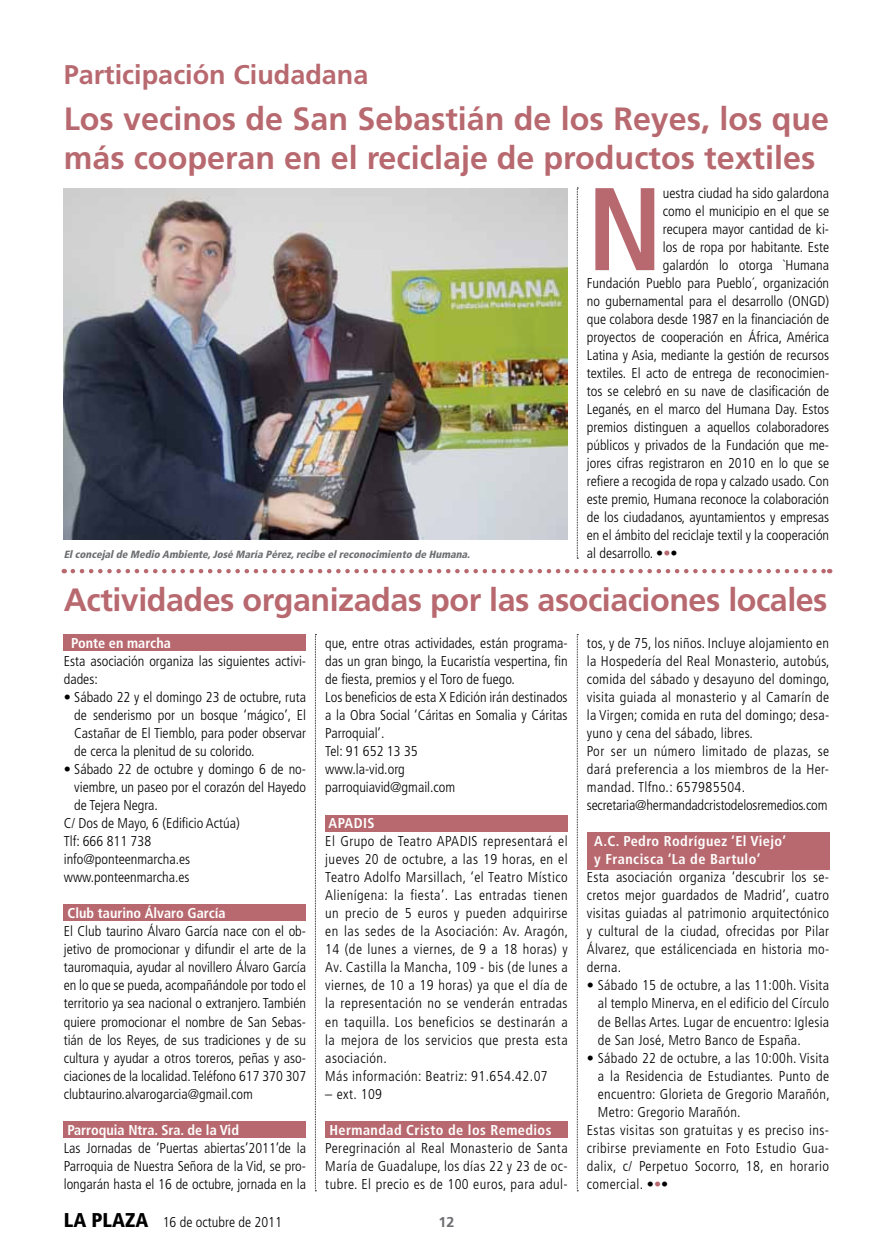
<style>
.page{position:relative;width:893px;height:1255px;background:#fff}
.page>*{position:absolute;margin:0;border:0;box-sizing:border-box;transform-origin:0 0}
.t1{font:700 condensed 117.45px "Frutiger LT";color:#b8696f}
.t2{font:700 32.25px/38.7px "Frutiger LT";color:#b8696f}
.t3{font:700 27px "Frutiger LT";color:#b8696f}
.t4{font:300 condensed 14.25px/18px "Frutiger LT";color:#000;text-align:justify}
.t5{font:300 condensed 14.25px/18px "Frutiger LT";letter-spacing:.03em;color:#000}
.t6{font:300 condensed 14.25px/18px "Frutiger LT";letter-spacing:.02em;color:#000}
.t7{font:700 condensed 14.25px/18px "Frutiger LT";letter-spacing:.03em;color:#fff}
.t8{font:700 condensed 14.25px "Frutiger LT";color:#fff}
.t9{font:700 14.25px "Frutiger LT";color:#6d6e71}
.t10{font:italic 900 condensed 10.5px "Frutiger LT";color:#6d6e71}
.s1{color:#b8696f}
.s2{font-weight:900;font-size:19.95px}
</style>
<div class="page">
<div style="left:587px;top:831px;width:242px;height:38px;background:#b8696f"></div>
<div style="left:325px;top:814px;width:243px;height:17px;background:#b8696f"></div>
<div style="left:325px;top:1121px;width:243px;height:17px;background:#b8696f"></div>
<img style="left:64px;top:188px;width:504px;height:352px">
<svg style="left:577px;top:188px;width:1px;height:370px"></svg>
<svg style="left:577px;top:634px;width:1px;height:557px"></svg>
<svg style="left:315px;top:634px;width:1px;height:557px"></svg>
<svg style="left:73px;top:569px;width:757px;height:4px"></svg>
<div style="left:64px;top:634px;width:242px;height:17px;background:#b8696f"></div>
<div style="left:64px;top:904px;width:242px;height:17px;background:#b8696f"></div>
<div style="left:64px;top:1121px;width:242px;height:17px;background:#b8696f"></div>
<h3 class="t3" style="left:64px;top:59px;width:306px">Participación Ciudadana</h3>
<h2 class="t2" style="left:64px;top:100px;width:767px">Los vecinos de San Sebastián de los Reyes, los que más cooperan en el reciclaje de productos textiles</h2>
<h1 class="t1" style="left:587px;top:160px;width:78px">N</h1>
<p class="t4" style="left:587px;top:184px;width:244px;text-align:right">uestra ciudad ha sido galardona<br>como el municipio en el que se<br>recupera mayor cantidad de ki-<br>los de ropa por habitante. Este<br>galardón lo otorga `Humana<br>Fundación Pueblo para Pueblo´, organización no gubernamental para el desarrollo (ONGD) que colabora desde 1987 en la financiación de proyectos de cooperación en África, América Latina y Asia, mediante la gestión de recursos textiles. El acto de entrega de reconocimien&shy;tos se celebró en su nave de clasificación de Leganés, en el marco del Humana Day. Estos premios distinguen a aquellos colaboradores públicos y privados de la Fundación que me&shy;jores cifras registraron en 2010 en lo que se refiere a recogida de ropa y calzado usado. Con este premio, Humana reconoce la colaboración de los ciudadanos, ayuntamientos y empresas en el ámbito del reciclaje textil y la cooperación</p>
<p class="t10" style="left:64px;top:548px;width:410px">Elconcejalde Medio Ambiente,José María Pérez,recibe elreconocimiento de Humana.</p>
<p class="t4" style="left:587px;top:544px;width:92px">al desarrollo. •<span class="s1">•</span>•</p>
<h2 class="t2" style="left:64px;top:581px;width:765px">Actividades organizadas por las asociaciones locales</h2>
<p class="t8" style="left:71px;top:635px;width:101px">Ponte en marcha</p>
<p class="t4" style="left:64px;top:652px;width:244px">Esta asociación organiza las siguientes activi&shy;dades:</p>
<p class="t4" style="left:74px;top:688px;width:233px;text-indent:-11px">• Sábado 22 y el domingo 23 de octubre, ruta de senderismo por un bosque ‘mágico’, El Castañar de El Tiemblo, para poder observar de cerca la plenitud de su colorido.</p>
<p class="t4" style="left:64px;top:760px;width:244px">• Sábado 22 de octubre y domingo 6 de no-</p>
<p class="t4" style="left:74px;top:778px;width:233px">viembre, un paseo por el corazón del Hayedo</p>
<p class="t4" style="left:74px;top:796px;width:85px">de Tejera Negra.</p>
<p class="t4" style="left:64px;top:814px;width:177px">C/ Dos de Mayo, 6 (Edificio Actúa)</p>
<p class="t4" style="left:64px;top:832px;width:89px">Tlf: 666 811 738</p>
<p class="t4" style="left:64px;top:850px;width:128px">info@ponteenmarcha.es</p>
<p class="t4" style="left:64px;top:868px;width:127px">www.ponteenmarcha.es</p>
<p class="t8" style="left:67px;top:905px;width:160px">Club taurino Álvaro García</p>
<p class="t4" style="left:64px;top:922px;width:244px">El Club taurino Álvaro García nace con el ob&shy;jetivo de promocionar y difundir el arte de la tauromaquia, ayudar al novillero Álvaro García en lo que se pueda, acompañándole por todo el territorio ya sea nacional o extranjero. También quiere promocionar el nombre de San Sebas&shy;tián de los Reyes, de sus tradiciones y de su cultura y ayudar a otros toreros, peñas y aso&shy;ciaciones de la localidad. Teléfono 617 370 307 clubtaurino.alvarogarcia@gmail.com</p>
<p class="t8" style="left:67px;top:1121px;width:173px">Parroquia Ntra. Sra. de la Vid</p>
<p class="t4" style="left:64px;top:1138px;width:244px">Las Jornadas de ‘Puertas abiertas’2011’de la Parroquia de Nuestra Señora de la Vid, se pro&shy;longarán hasta el 16 de octubre, jornada en la</p>
<p class="t4" style="left:325px;top:634px;width:244px;text-align:left">que, entre otras actividades, están programa&shy;das un gran bingo, la Eucaristía vespertina, fin de fiesta, premios y el Toro de fuego.<br>Los beneficios de esta X Edición irán destinados a la Obra Social ‘Cáritas en Somalia y Cáritas Parroquial’.<br>Tel: 91 652 13 35<br>www.la-vid.org<br>parroquiavid@gmail.com</p>
<p class="t7" style="left:329px;top:814px;width:47px">APADIS</p>
<p class="t5" style="left:325px;top:832px;width:244px">El Grupo de Teatro APADIS representará el jueves 20 de octubre, a las 19 horas, en el Teatro Adolfo Marsillach, ‘el Teatro Místico Alienígena: la fiesta’. Las entradas tienen un precio de 5 euros y pueden adquirirse en las sedes de la Asociación: Av. Aragón, 14 (de lunes a viernes, de 9 a 18 horas) y Av. Castilla la Mancha, 109 - bis (de lunes a viernes, de 10 a 19 horas) ya que el día de la representación no se venderán entradas en taquilla. Los beneficios se destinarán a la mejora de los servicios que presta esta asociación.<br>Más información: Beatriz: 91.654.42.07</p>
<p class="t4" style="left:325px;top:1084px;width:58px">– ext. 109</p>
<p class="t7" style="left:329px;top:1120px;width:224px">Hermandad Cristo de los Remedios</p>
<p class="t4" style="left:325px;top:1138px;width:244px">Peregrinación al Real Monasterio de Santa María de Guadalupe, los días 22 y 23 de oc&shy;tubre. El precio es de 100 euros, para adul-</p>
<p class="t6" style="left:587px;top:634px;width:244px">tos, y de 75, los niños. Incluye alojamiento en la Hospedería del Real Monasterio, autobús, comida del sábado y desayuno del domingo, visita guiada al monasterio y al Camarín de la Virgen; comida en ruta del domingo; desa&shy;yuno y cena del sábado, libres.<br>Por ser un número limitado de plazas, se dará preferencia a los miembros de la Her&shy;mandad. Tlfno.: 657985504. secretaria@hermandadcristodelosremedios.com</p>
<p class="t7" style="left:594px;top:832px;width:194px">A.C. Pedro Rodríguez ‘El Viejo’ y Francisca ‘La de Bartulo’</p>
<p class="t4" style="left:587px;top:868px;width:244px">Esta asociación organiza ‘descubrir los se&shy;cretos mejor guardados de Madrid’, cuatro visitas guiadas al patrimonio arquitectónico y cultural de la ciudad, ofrecidas por Pilar Álvarez, que estálicenciada en historia mo&shy;derna.</p>
<p class="t4" style="left:598px;top:976px;width:233px;text-indent:-11px">• Sábado 15 de octubre, a las 11:00h. Visita al templo Minerva, en el edificio del Círculo de Bellas Artes. Lugar de encuentro: Iglesia de San José, Metro Banco de España.</p>
<p class="t6" style="left:587px;top:1048px;width:244px">• Sábado 22 de octubre, a las 10:00h. Visita</p>
<p class="t6" style="left:598px;top:1066px;width:233px">a la Residencia de Estudiantes. Punto de</p>
<p class="t6" style="left:598px;top:1084px;width:233px">encuentro: Glorieta de Gregorio Marañón,</p>
<p class="t6" style="left:598px;top:1102px;width:144px">Metro: Gregorio Marañón.</p>
<p class="t5" style="left:587px;top:1120px;width:244px">Estas visitas son gratuitas y es preciso ins-</p>
<p class="t5" style="left:587px;top:1138px;width:244px">cribirse previamente en Foto Estudio Gua-</p>
<p class="t5" style="left:587px;top:1156px;width:244px">dalix, c/ Perpetuo Socorro, 18, en horario</p>
<p class="t5" style="left:587px;top:1174px;width:83px">comercial. •<span class="s1">•</span>•</p>
<p class="t4" style="left:64px;top:1213px;width:220px"><span class="s2">LA PLAZA</span> 16 de octubre de 2011</p>
<p class="t9" style="left:439px;top:1213px;width:17px">12</p>
</div>
